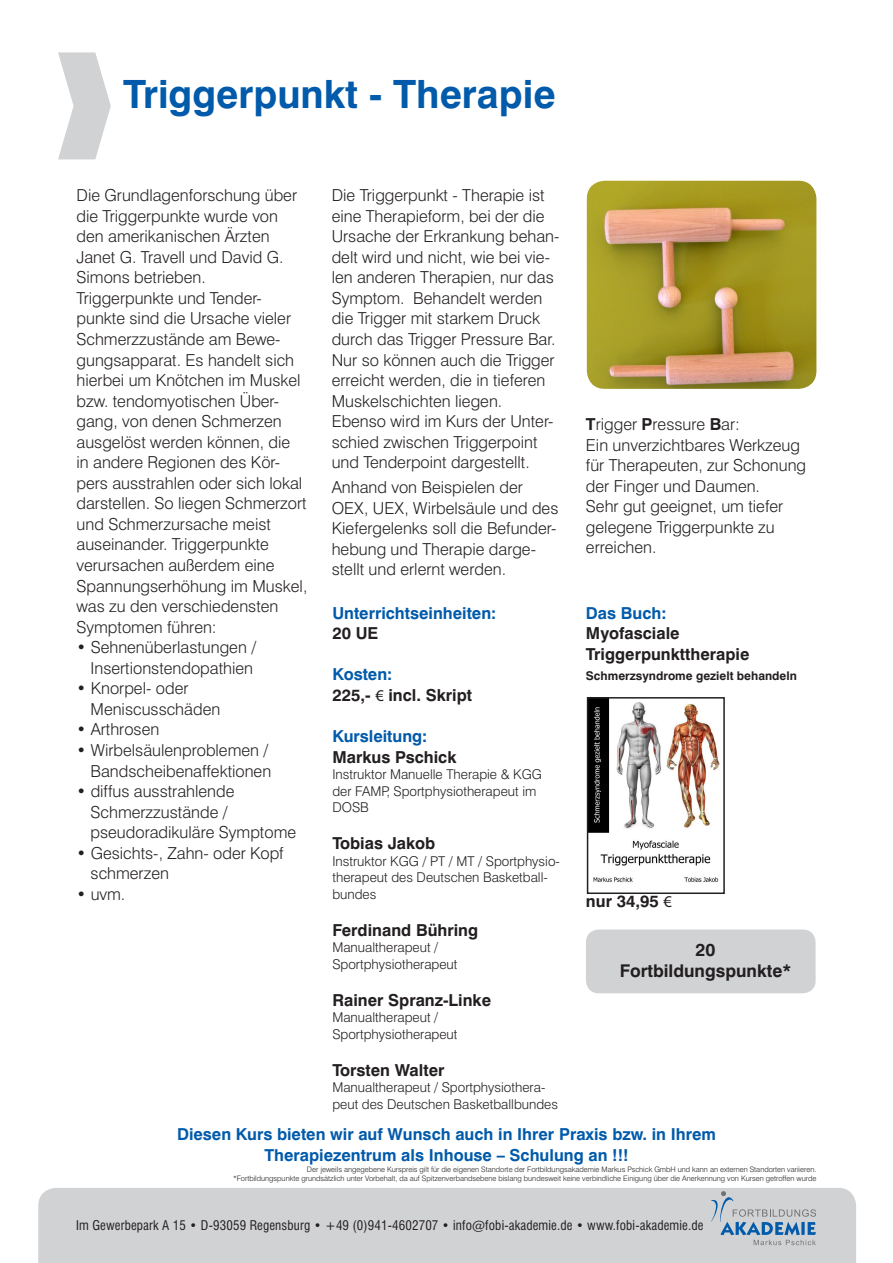
<style>
.page{position:relative;width:893px;height:1263px;background:#fff}
.page>*{position:absolute;margin:0;border:0;box-sizing:border-box;transform-origin:0 0}
.t1{font:700 39px "Swiss 721 BT";color:#015aaa}
.t2{font:700 17.55px "Swiss 721 BT";color:#231f20}
.t3{font:300 16.5px/20.5px "Swiss 721 BT";color:#231f20}
.t4{font:700 16.5px/20.5px "Swiss 721 BT";color:#231f20}
.t5{font:700 16.5px "Swiss 721 BT";color:#015aaa}
.t6{font:300 13.5px/16.5px "Swiss 721 BT";color:#231f20}
.t7{font:condensed 13.05px "Swiss 721 BT";letter-spacing:.01em;color:#231f20}
.t8{font:700 12px "Swiss 721 BT";color:#231f20}
.t9{font:300 7.5px/9px "Swiss 721 BT";color:#231f20;text-align:right}
.s1{color:#015aaa}
.s2{font-family:"Myriad Pro";font-weight:400}
.s3{font-weight:700}
</style>
<div class="page">
<div style="left:38px;top:1188px;width:818px;height:75px;background:#d1d2d4"></div>
<svg style="left:711px;top:1191px;width:105px;height:54px;background:#b2bec9"></svg>
<img style="left:590px;top:700px;width:130px;height:182px">
<div style="left:587px;top:697px;width:138px;height:197px;border:2px solid #231f20"></div>
<img style="left:587px;top:181px;width:229px;height:208px">
<div style="left:586px;top:929px;width:230px;height:64px;background:#d1d2d4;border-radius:13px"></div>
<p class="t1" style="left:123px;top:70px;width:434px">Triggerpunkt - Therapie</p>
<p class="t3" style="left:77px;top:185px;width:222px">Die Grundlagenforschung über die Triggerpunkte wurde von den amerikanischen Ärzten<br>Janet G. Travell und David G.<br>Simons betrieben.</p>
<p class="t3" style="left:77px;top:288px;width:232px">Triggerpunkte und Tender&shy;punkte sind die Ursache vieler<br>Schmerzzustände am Bewe&shy;gungsapparat. Es handelt sich hierbei um Knötchen im Muskel bzw. tendomyotischen Über&shy;gang, von denen Schmerzen ausgelöst werden können, die<br>in andere Regionen des Kör&shy;pers ausstrahlen oder sich lokal darstellen. So liegen Schmerzort und Schmerzursache meist auseinander. Triggerpunkte verursachen außerdem eine<br>Spannungserhöhung im Muskel, was zu den verschiedensten<br>Symptomen führen:</p>
<p class="t3" style="left:77px;top:637px;width:181px">• Sehnenüberlastungen /</p>
<p class="t3" style="left:91px;top:657px;width:164px">Insertionstendopathien</p>
<p class="t3" style="left:77px;top:678px;width:113px">• Knorpel- oder</p>
<p class="t3" style="left:91px;top:699px;width:131px">Meniscusschäden</p>
<p class="t3" style="left:77px;top:719px;width:84px">• Arthrosen</p>
<p class="t3" style="left:77px;top:740px;width:193px">• Wirbelsäulenproblemen /</p>
<p class="t3" style="left:91px;top:760px;width:182px">Bandscheibenaffektionen</p>
<p class="t3" style="left:77px;top:781px;width:159px">• diffus ausstrahlende</p>
<p class="t3" style="left:91px;top:801px;width:139px">Schmerzzustände /</p>
<p class="t3" style="left:91px;top:822px;width:207px">pseudoradikuläre Symptome</p>
<p class="t3" style="left:77px;top:842px;width:209px">• Gesichts-, Zahn- oder Kopf</p>
<p class="t3" style="left:91px;top:863px;width:80px">schmerzen</p>
<p class="t3" style="left:77px;top:883px;width:50px">• uvm.</p>
<p class="t3" style="left:332px;top:185px;width:229px">Die Triggerpunkt - Therapie ist eine Therapieform, bei der die<br>Ursache der Erkrankung behan&shy;delt wird und nicht, wie bei vie&shy;len anderen Therapien, nur das<br>Symptom. Behandelt werden die Trigger mit starkem Druck durch das Trigger Pressure Bar.<br>Nur so können auch die Trigger erreicht werden, die in tieferen<br>Muskelschichten liegen.</p>
<p class="t3" style="left:332px;top:411px;width:223px">Ebenso wird im Kurs der Unter&shy;schied zwischen Triggerpoint und Tenderpoint dargestellt.</p>
<p class="t3" style="left:332px;top:477px;width:228px">Anhand von Beispielen der<br>OEX, UEX, Wirbelsäule und des<br>Kiefergelenks soll die Befunder&shy;hebung und Therapie darge&shy;stellt und erlernt werden.</p>
<p class="t5" style="left:332px;top:603px;width:165px">Unterrichtseinheiten:</p>
<p class="t4" style="left:332px;top:623px;width:48px">20 UE</p>
<p class="t4" style="left:332px;top:664px;width:141px"><span class="s1">Kosten:<br></span>225,- <span class="s2">€</span> incl. Skript</p>
<p class="t4" style="left:332px;top:726px;width:126px"><span class="s1">Kursleitung:<br></span>Markus Pschick</p>
<p class="t6" style="left:332px;top:766px;width:211px">Instruktor Manuelle Therapie &amp; KGG der FAMP, Sportphysiotherapeut im<br>DOSB</p>
<p class="t4" style="left:332px;top:833px;width:105px">Tobias Jakob</p>
<p class="t6" style="left:332px;top:852px;width:229px">Instruktor KGG / PT / MT / Sportphysio&shy;therapeut des Deutschen Basketball&shy;bundes</p>
<p class="t4" style="left:332px;top:919px;width:147px">Ferdinand Bühring</p>
<p class="t6" style="left:332px;top:939px;width:107px">Manualtherapeut /</p>
<p class="t6" style="left:332px;top:956px;width:127px">Sportphysiotherapeut</p>
<p class="t4" style="left:332px;top:989px;width:160px">Rainer Spranz-Linke</p>
<p class="t6" style="left:332px;top:1009px;width:107px">Manualtherapeut /</p>
<p class="t6" style="left:332px;top:1026px;width:127px">Sportphysiotherapeut</p>
<p class="t4" style="left:332px;top:1060px;width:114px">Torsten Walter</p>
<p class="t6" style="left:332px;top:1079px;width:227px">Manualtherapeut / Sportphysiothera&shy;peut des Deutschen Basketballbundes</p>
<p class="t3" style="left:586px;top:414px;width:156px"><span class="s3">T</span>rigger <span class="s3">P</span>ressure <span class="s3">B</span>ar:</p>
<p class="t3" style="left:586px;top:434px;width:222px">Ein unverzichtbares Werkzeug für Therapeuten, zur Schonung der Finger und Daumen.</p>
<p class="t3" style="left:586px;top:496px;width:199px">Sehr gut geeignet, um tiefer gelegene Triggerpunkte zu</p>
<p class="t3" style="left:586px;top:537px;width:72px">erreichen.</p>
<p class="t5" style="left:586px;top:603px;width:82px">Das Buch:</p>
<p class="t4" style="left:586px;top:623px;width:95px">Myofasciale</p>
<p class="t4" style="left:586px;top:644px;width:165px">Triggerpunkttherapie</p>
<p class="t8" style="left:586px;top:669px;width:212px">Schmerzsyndrome gezielt behandeln</p>
<p class="t4" style="left:586px;top:890px;width:87px">nur 34,95 <span class="s2">€</span></p>
<p class="t2" style="left:696px;top:939px;width:21px">20</p>
<p class="t2" style="left:620px;top:960px;width:173px">Fortbildungspunkte*</p>
<p class="t5" style="left:177px;top:1124px;width:540px">Diesen Kurs bieten wir auf Wunsch auch in Ihrer Praxis bzw. in Ihrem</p>
<p class="t5" style="left:264px;top:1145px;width:366px">Therapiezentrum als Inhouse – Schulung an !!!</p>
<p class="t9" style="left:233px;top:1164px;width:585px">Der jeweils angegebene Kurspreis gilt für die eigenen Standorte der Fortbildungsakademie Markus Pschick GmbH und kann an externen Standorten variieren.<br>*Fortbildungspunkte grundsätzlich unter Vorbehalt, da auf Spitzenverbandsebene bislang bundesweit keine verbindliche Einigung über die Anerkennung von Kursen getroffen wurde</p>
<p class="t7" style="left:76px;top:1217px;width:629px">Im Gewerbepark A 15 • D-93059 Regensburg • +49 (0)941-4602707 • info@fobi-akademie.de • www.fobi-akademie.de</p>
</div>
